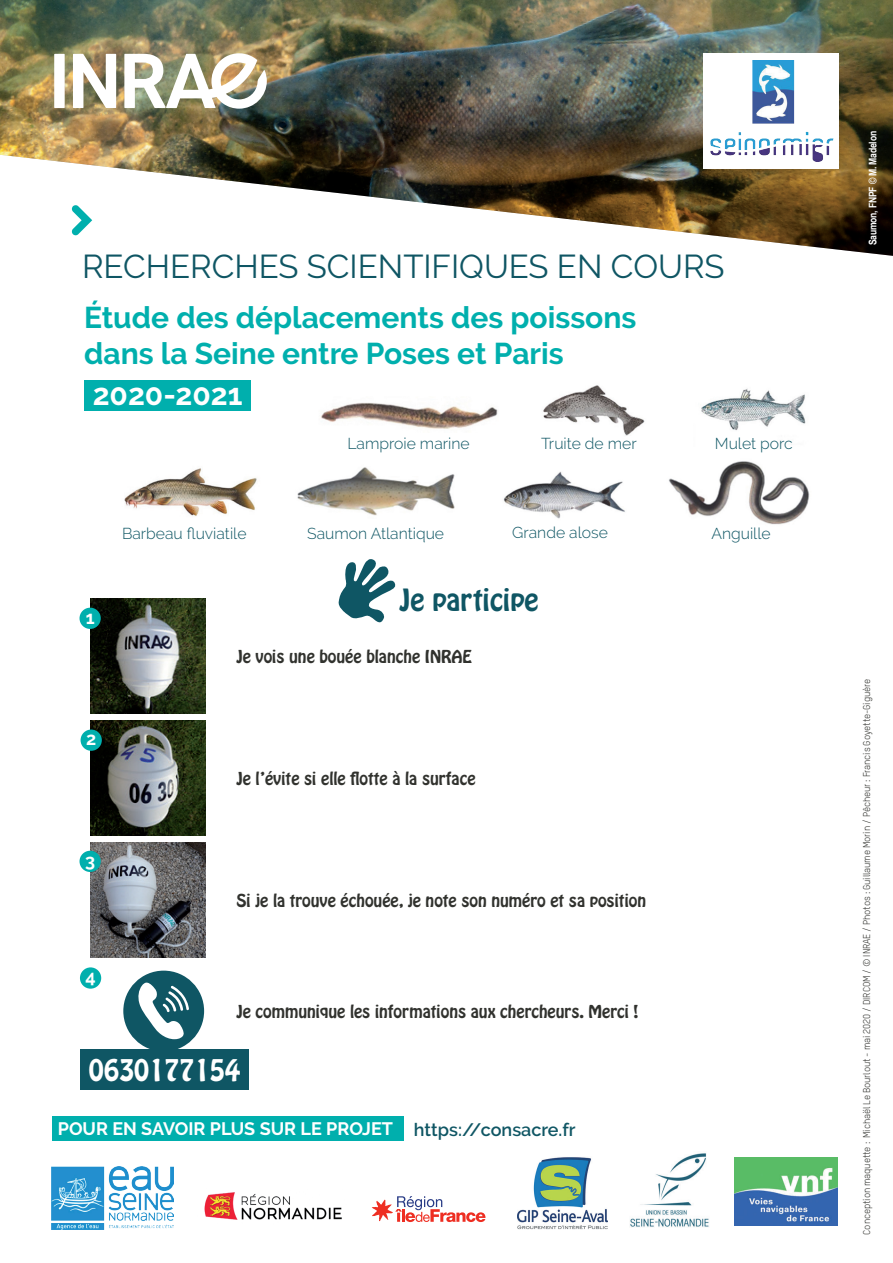
<style>
.page{position:relative;width:893px;height:1263px;background:#fff}
.page>*{position:absolute;margin:0;border:0;box-sizing:border-box;transform-origin:0 0}
.t1{font:33px "Raleway";color:#0f5664}
.t2{font:700 30px/36px "Raleway";color:#00afad}
.t3{font:700 30px "Raleway";color:#fff}
.t4{font:27px "Hobo Std";color:#0f5664}
.t5{font:27px "Hobo Std";letter-spacing:-.02em;color:#fff}
.t6{font:700 18px "Raleway";color:#fff}
.t7{font:15.75px "Hobo Std";color:#31322e}
.t8{font:300 15.75px "Raleway";color:#0f5664}
.t9{font:700 10.5px "Arial Narrow";letter-spacing:-.02em;color:#fff}
.t10{font:9.75px "TSTAR";letter-spacing:-.01em;color:#31322e}
.s1{font-weight:600;color:#0f5664}
</style>
<div class="page">
<img style="left:0;top:0;width:893px;height:256px">
<div style="left:54px;top:54px;width:11px;height:54px;background:#fff"></div>
<svg style="left:73px;top:54px;width:43px;height:54px"></svg>
<img style="left:124px;top:53px;width:143px;height:56px">
<div style="left:703px;top:53px;width:136px;height:116px;background:#fff"></div>
<img style="left:711px;top:60px;width:123px;height:101px">
<svg style="left:72px;top:205px;width:20px;height:30px"></svg>
<div style="left:84px;top:381px;width:167px;height:30px;background:#00afad"></div>
<div style="left:53px;top:1116px;width:351px;height:24px;background:#00afad"></div>
<img style="left:51px;top:1167px;width:123px;height:62px">
<img style="left:517px;top:1157px;width:91px;height:72px">
<img style="left:734px;top:1157px;width:104px;height:69px">
<img style="left:630px;top:1153px;width:79px;height:74px">
<img style="left:669px;top:461px;width:141px;height:64px">
<img style="left:124px;top:468px;width:133px;height:48px">
<img style="left:503px;top:471px;width:122px;height:48px">
<img style="left:321px;top:402px;width:177px;height:27px">
<img style="left:701px;top:388px;width:105px;height:43px">
<img style="left:297px;top:467px;width:158px;height:49px">
<img style="left:543px;top:385px;width:102px;height:51px">
<img style="left:204px;top:1192px;width:138px;height:28px">
<svg style="left:372px;top:1196px;width:114px;height:26px"></svg>
<svg style="left:338px;top:559px;width:58px;height:64px"></svg>
<div style="left:80px;top:1049px;width:169px;height:41px;background:#0f5664"></div>
<svg style="left:123px;top:971px;width:81px;height:78px"></svg>
<img style="left:91px;top:599px;width:114px;height:115px">
<div style="left:80px;top:608px;width:21px;height:21px;background:#00afad;border-radius:50%"></div>
<div style="left:80px;top:967px;width:21px;height:22px;background:#00afad;border-radius:50%"></div>
<img style="left:91px;top:843px;width:114px;height:115px">
<img style="left:91px;top:721px;width:114px;height:114px">
<div style="left:81px;top:729px;width:21px;height:22px;background:#00afad;border-radius:50%"></div>
<div style="left:80px;top:851px;width:21px;height:21px;background:#00afad;border-radius:50%"></div>
<h1 class="t1" style="left:82px;top:247px;width:644px">RECHERCHES SCIENTIFIQUES EN COURS</h1>
<h2 class="t2" style="left:84px;top:299px;width:554px">étude des déplacements des poissons dans la Seine entre Poses et Paris</h2>
<h2 class="t3" style="left:93px;top:377px;width:151px">2020-2021</h2>
<p class="t8" style="left:347px;top:434px;width:124px">Lamproie marine</p>
<p class="t8" style="left:541px;top:434px;width:97px">Truite de mer</p>
<p class="t8" style="left:715px;top:434px;width:79px">Mulet porc</p>
<p class="t6" style="left:86px;top:607px;width:10px">1</p>
<p class="t8" style="left:122px;top:525px;width:126px">Barbeau fluviatile</p>
<p class="t8" style="left:307px;top:525px;width:138px">Saumon Atlantique</p>
<p class="t8" style="left:512px;top:524px;width:97px">Grande alose</p>
<p class="t8" style="left:711px;top:525px;width:61px">Anguille</p>
<h3 class="t4" style="left:400px;top:581px;width:141px">Je participe</h3>
<p class="t7" style="left:236px;top:646px;width:237px">Je vois une bouée blanche INRAE</p>
<p class="t6" style="left:86px;top:729px;width:12px">2</p>
<p class="t6" style="left:85px;top:850px;width:12px">3</p>
<p class="t6" style="left:85px;top:967px;width:12px">4</p>
<p class="t7" style="left:236px;top:767px;width:241px">Je l’évite si elle flotte à la surface</p>
<p class="t7" style="left:236px;top:890px;width:411px">Si je la trouve échouée, je note son numéro et sa position</p>
<p class="t7" style="left:236px;top:1001px;width:404px">Je communique les informations aux chercheurs. Merci !</p>
<h3 class="t5" style="left:89px;top:1051px;width:153px">0630177154</h3>
<p class="t6" style="left:58px;top:1118px;width:519px">Pour en savoir plus sur le projet <span class="s1">https://consacre.fr</span></p>
<p class="t9" style="left:865px;top:245px;width:116px;rotate:-90deg">Saumon, FNPF © M. Madelon</p>
<p class="t10" style="left:861px;top:1234px;width:557px;rotate:-90deg">Conception maquette : Michaël Le Bourlout - mai 2020 / DIRCOM / © INRAE / Photos : Guillaume Morin / Pêcheur : Francis Goyette-Giguère</p>
</div>
